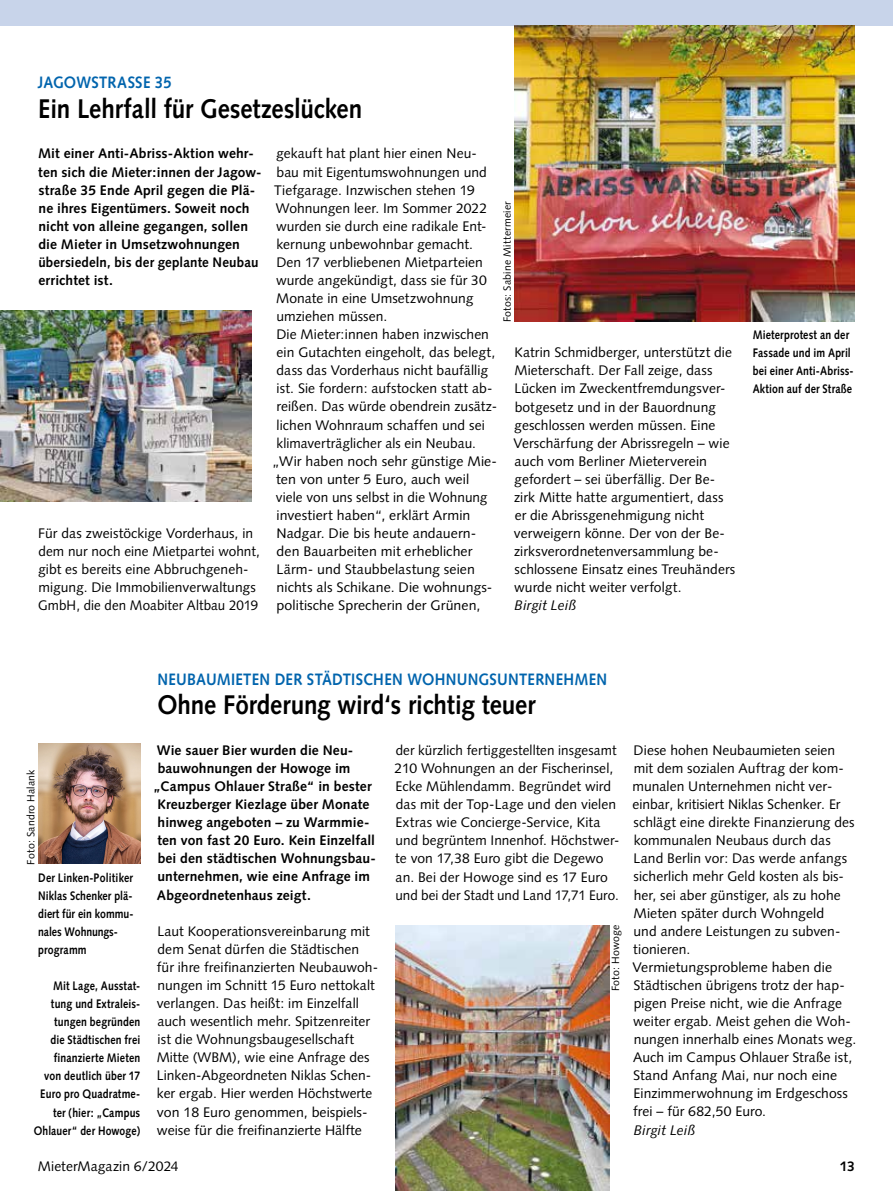
<style>
.page{position:relative;width:893px;height:1191px;background:#fff}
.page>*{position:absolute;margin:0;border:0;box-sizing:border-box;transform-origin:0 0}
.t1{font:700 27px "Syntax";color:#000;scale:.9 1}
.t2{font:700 16.5px "Syntax";letter-spacing:.015em;color:#0064ad;scale:.9 1}
.t3{font:13.8px/18px "Syntax";letter-spacing:.005em;color:#000}
.t4{font:700 13.8px/18px "Syntax";letter-spacing:.01em;color:#000}
.t5{font:italic 13.8px "Syntax";color:#000}
.t6{font:700 12.3px/18px "Syntax";letter-spacing:.015em;color:#000;scale:.85 1}
.t7{font:10.5px "Syntax";letter-spacing:.02em;color:#000}
</style>
<div class="page">
<div style="left:0;top:0;width:893px;height:26px;background:#c8d4ea"></div>
<img style="left:514px;top:26px;width:341px;height:295px">
<img style="left:395px;top:925px;width:214px;height:266px">
<img style="left:0;top:310px;width:252px;height:192px">
<img style="left:38px;top:744px;width:103px;height:119px">
<p class="t2" style="left:38px;top:73px;width:150px">JAGOWSTRASSE 35</p>
<h1 class="t1" style="left:38px;top:93px;width:361px">Ein Lehrfall für Gesetzeslücken</h1>
<p class="t4" style="left:38px;top:145px;width:225px">Mit einer Anti-Abriss-Aktion wehr&shy;ten sich die Mieter:innen der Jagow&shy;straße 35 Ende April gegen die Plä&shy;ne ihres Eigentümers. Soweit noch nicht von alleine gegangen, sollen die Mieter in Umsetzwohnungen übersiedeln, bis der geplante Neubau errichtet ist.</p>
<p class="t3" style="left:276px;top:145px;width:202px">gekauft hat plant hier einen Neu-</p>
<p class="t3" style="left:277px;top:163px;width:212px">bau mit Eigentumswohnungen und</p>
<p class="t3" style="left:274px;top:181px;width:202px">Tiefgarage. Inzwischen stehen 19</p>
<p class="t3" style="left:276px;top:199px;width:213px">Wohnungen leer. Im Sommer 2022</p>
<p class="t3" style="left:276px;top:217px;width:210px">wurden sie durch eine radikale Ent-</p>
<p class="t3" style="left:277px;top:235px;width:198px">kernung unbewohnbar gemacht.</p>
<p class="t3" style="left:276px;top:253px;width:208px">Den 17 verbliebenen Mietparteien</p>
<p class="t3" style="left:276px;top:271px;width:212px">wurde angekündigt, dass sie für 30</p>
<p class="t3" style="left:276px;top:289px;width:199px">Monate in eine Umsetzwohnung</p>
<p class="t3" style="left:276px;top:307px;width:112px">umziehen müssen.</p>
<p class="t3" style="left:276px;top:325px;width:214px">Die Mieter:innen haben inzwischen</p>
<p class="t3" style="left:277px;top:343px;width:220px">ein Gutachten eingeholt, das belegt,</p>
<p class="t3" style="left:277px;top:361px;width:213px">dass das Vorderhaus nicht baufällig</p>
<p class="t3" style="left:277px;top:380px;width:217px">ist. Sie fordern: aufstocken statt ab-</p>
<p class="t3" style="left:276px;top:398px;width:222px">reißen. Das würde obendrein zusätz-</p>
<p class="t3" style="left:277px;top:416px;width:210px">lichen Wohnraum schaffen und sei</p>
<p class="t3" style="left:277px;top:434px;width:201px">klimaverträglicher als ein Neubau.</p>
<p class="t3" style="left:272px;top:452px;width:224px">„Wir haben noch sehr günstige Mie-</p>
<p class="t3" style="left:276px;top:470px;width:195px">ten von unter 5 Euro, auch weil</p>
<p class="t3" style="left:276px;top:488px;width:213px">viele von uns selbst in die Wohnung</p>
<p class="t3" style="left:277px;top:506px;width:195px">investiert haben“, erklärt Armin</p>
<p class="t3" style="left:276px;top:524px;width:201px">Nadgar. Die bis heute andauern-</p>
<p class="t3" style="left:277px;top:542px;width:197px">den Bauarbeiten mit erheblicher</p>
<p class="t3" style="left:276px;top:560px;width:200px">Lärm- und Staubbelastung seien</p>
<p class="t3" style="left:277px;top:578px;width:217px">nichts als Schikane. Die wohnungs-</p>
<p class="t3" style="left:277px;top:596px;width:205px">politische Sprecherin der Grünen,</p>
<p class="t7" style="left:501px;top:322px;width:122px;rotate:-90deg">Fotos: Sabine Mittermeier</p>
<p class="t3" style="left:513px;top:343px;width:223px">Katrin Schmidberger, unterstützt die Mieterschaft. Der Fall zeige, dass Lücken im Zweckentfremdungsver&shy;botgesetz und in der Bauordnung geschlossen werden müssen. Eine Verschärfung der Abrissregeln – wie auch vom Berliner Mieterverein gefordert – sei überfällig. Der Be&shy;zirk Mitte hatte argumentiert, dass er die Abrissgenehmigung nicht verweigern könne. Der von der Be&shy;zirksverordnetenversammlung be&shy;schlossene Einsatz eines Treuhänders wurde nicht weiter verfolgt.</p>
<p class="t5" style="left:515px;top:597px;width:63px">Birgit Leiß</p>
<p class="t3" style="left:38px;top:524px;width:223px">Für das zweistöckige Vorderhaus, in dem nur noch eine Mietpartei wohnt, gibt es bereits eine Abbruchgeneh&shy;migung. Die Immobilienverwaltungs GmbH, die den Moabiter Altbau 2019</p>
<p class="t6" style="left:753px;top:326px;width:120px">Mieterprotest an der<br>Fassade und im April bei einer Anti-Abriss-<br>Aktion auf der Straße</p>
<p class="t2" style="left:157px;top:669px;width:501px">NEUBAUMIETEN DER STÄDTISCHEN WOHNUNGSUNTERNEHMEN</p>
<h1 class="t1" style="left:157px;top:689px;width:422px">Ohne Förderung wird‘s richtig teuer</h1>
<p class="t7" style="left:25px;top:864px;width:97px;rotate:-90deg">Foto: Sandro Halank</p>
<p class="t6" style="left:38px;top:868px;width:114px">Der Linken-Politiker<br>Niklas Schenker plä&shy;diert für ein kommu&shy;nales Wohnungs&shy;programm</p>
<p class="t6" style="left:34px;top:976px;width:127px;text-align:right">Mit Lage, Ausstat&shy;tung und Extraleis&shy;tungen begründen<br>die Städtischen frei finanzierte Mieten<br>von deutlich über 17<br>Euro pro Quadratme&shy;ter (hier: „Campus<br>Ohlauer“ der Howoge)</p>
<p class="t4" style="left:157px;top:741px;width:198px">Wie sauer Bier wurden die Neu-</p>
<p class="t4" style="left:158px;top:759px;width:194px">bauwohnungen der Howoge im</p>
<p class="t4" style="left:153px;top:777px;width:220px">„Campus Ohlauer Straße“ in bester</p>
<p class="t4" style="left:157px;top:795px;width:213px">Kreuzberger Kiezlage über Monate</p>
<p class="t4" style="left:158px;top:813px;width:213px">hinweg angeboten – zu Warmmie-</p>
<p class="t4" style="left:157px;top:831px;width:219px">ten von fast 20 Euro. Kein Einzelfall</p>
<p class="t4" style="left:158px;top:849px;width:220px">bei den städtischen Wohnungsbau-</p>
<p class="t4" style="left:157px;top:867px;width:214px">unternehmen, wie eine Anfrage im</p>
<p class="t4" style="left:157px;top:886px;width:155px">Abgeordnetenhaus zeigt.</p>
<p class="t3" style="left:157px;top:922px;width:223px">Laut Kooperationsvereinbarung mit dem Senat dürfen die Städtischen für ihre freifinanzierten Neubauwoh&shy;nungen im Schnitt 15 Euro nettokalt verlangen. Das heißt: im Einzelfall auch wesentlich mehr. Spitzenreiter ist die Wohnungsbaugesellschaft Mitte (WBM), wie eine Anfrage des Linken-Abgeordneten Niklas Schen&shy;ker ergab. Hier werden Höchstwerte von 18 Euro genommen, bei spiels - weise für die freifinanzierte Hälfte</p>
<p class="t3" style="left:395px;top:741px;width:226px">der kürzlich fertiggestellten insgesamt 210 Wohnungen an der Fischerinsel, Ecke Mühlendamm. Begründet wird das mit der Top-Lage und den vielen Extras wie Concierge-Service, Kita und begrüntem Innenhof. Höchstwer&shy;te von 17,38 Euro gibt die Degewo an. Bei der Howoge sind es 17 Euro und bei der Stadt und Land 17,71 Euro.</p>
<p class="t7" style="left:609px;top:991px;width:68px;rotate:-90deg">Foto: Howoge</p>
<p class="t3" style="left:632px;top:741px;width:225px">Diese hohen Neubaumieten seien mit dem sozial en Auftrag der kom&shy;munalen Unternehmen nicht ver&shy;einbar, kritisiert Niklas Schenker. Er schlägt eine direkte Finanzierung des kommunalen Neubaus durch das<br>Land Berlin vor: Das werde anfangs si cherlich mehr Geld kosten als bis&shy;her, sei aber günstiger, als zu hohe<br>Mieten später durch Wohngeld<br>und andere Leistungen zu subven&shy;tionieren.<br>Vermietungsprobleme haben die<br>Städtischen übrigens trotz der hap&shy;pigen Preise nicht, wie die Anfrage weiter ergab. Meist gehen die Woh&shy;nungen innerhalb eines Monats weg.<br>Auch im Campus Ohlauer Straße ist,<br>Stand Anfang Mai, nur noch eine<br>Einzimmerwohnung im Erdgeschoss frei – für 682,50 Euro.</p>
<p class="t5" style="left:634px;top:1121px;width:63px">Birgit Leiß</p>
<p class="t3" style="left:38px;top:1157px;width:142px">MieterMagazin 6/2024</p>
<p class="t4" style="left:840px;top:1157px;width:17px">13</p>
</div>
